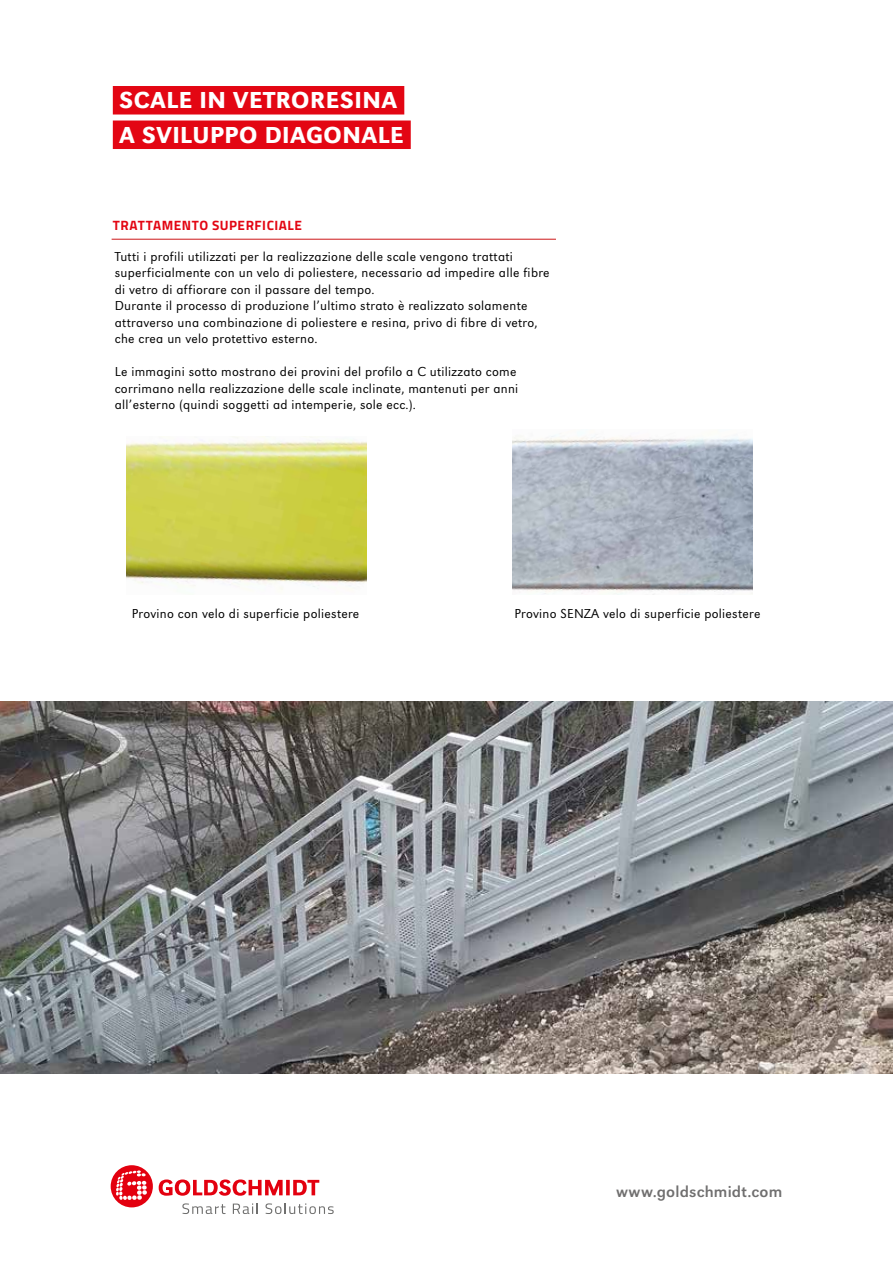
<style>
.page{position:relative;width:893px;height:1263px;background:#fff}
.page>*{position:absolute;margin:0;border:0;box-sizing:border-box;transform-origin:0 0}
.t1{font:500 24px/34.5px "URW Grotesk";letter-spacing:.02em;color:#fff}
.t2{font:16.5px "URW Grotesk";letter-spacing:.01em;color:#706f6f}
.t3{font:300 13.5px/16.5px "URW Grotesk";letter-spacing:.02em;color:#000}
.t4{font:700 13.5px "Titillium Web";letter-spacing:.04em;color:#e30613}
</style>
<div class="page">
<hr style="left:112px;top:239px;width:444px;height:1px;background:#cd1719">
<img style="left:0;top:702px;width:893px;height:372px">
<svg style="left:159px;top:1179px;width:160px;height:17px"></svg>
<svg style="left:111px;top:1165px;width:42px;height:42px"></svg>
<svg style="left:182px;top:1203px;width:44px;height:11px"></svg>
<svg style="left:233px;top:1203px;width:25px;height:11px"></svg>
<svg style="left:266px;top:1203px;width:68px;height:11px"></svg>
<div style="left:113px;top:86px;width:291px;height:29px;background:#e30613"></div>
<div style="left:113px;top:121px;width:298px;height:28px;background:#e30613"></div>
<img style="left:126px;top:436px;width:240px;height:154px">
<img style="left:513px;top:435px;width:240px;height:159px">
<h1 class="t1" style="left:119px;top:83px;width:286px">SCALE IN VETRORESINA<br>A SVILUPPO DIAGONALE</h1>
<p class="t4" style="left:113px;top:215px;width:191px">TRATTAMENTO SUPERFICIALE</p>
<p class="t3" style="left:115px;top:248px;width:436px">Tutti i profili utilizzati per la realizzazione delle scale vengono trattati superficialmente con un velo di poliestere, necessario ad impedire alle fibre di vetro di affiorare con il passare del tempo.<br>Durante il processo di produzione l’ultimo strato è realizzato solamente attraverso una combinazione di poliestere e resina, privo di fibre di vetro, che crea un velo protettivo esterno.</p>
<p class="t3" style="left:115px;top:364px;width:405px">Le immagini sotto mostrano dei provini del profilo a C utilizzato come corrimano nella realizzazione delle scale inclinate, mantenuti per anni all’esterno (quindi soggetti ad intemperie, sole ecc.).</p>
<p class="t3" style="left:132px;top:605px;width:229px">Provino con velo di superficie poliestere</p>
<p class="t3" style="left:514px;top:605px;width:247px">Provino SENZA velo di superficie poliestere</p>
<p class="t2" style="left:616px;top:1182px;width:168px">www.goldschmidt.com</p>
</div>
